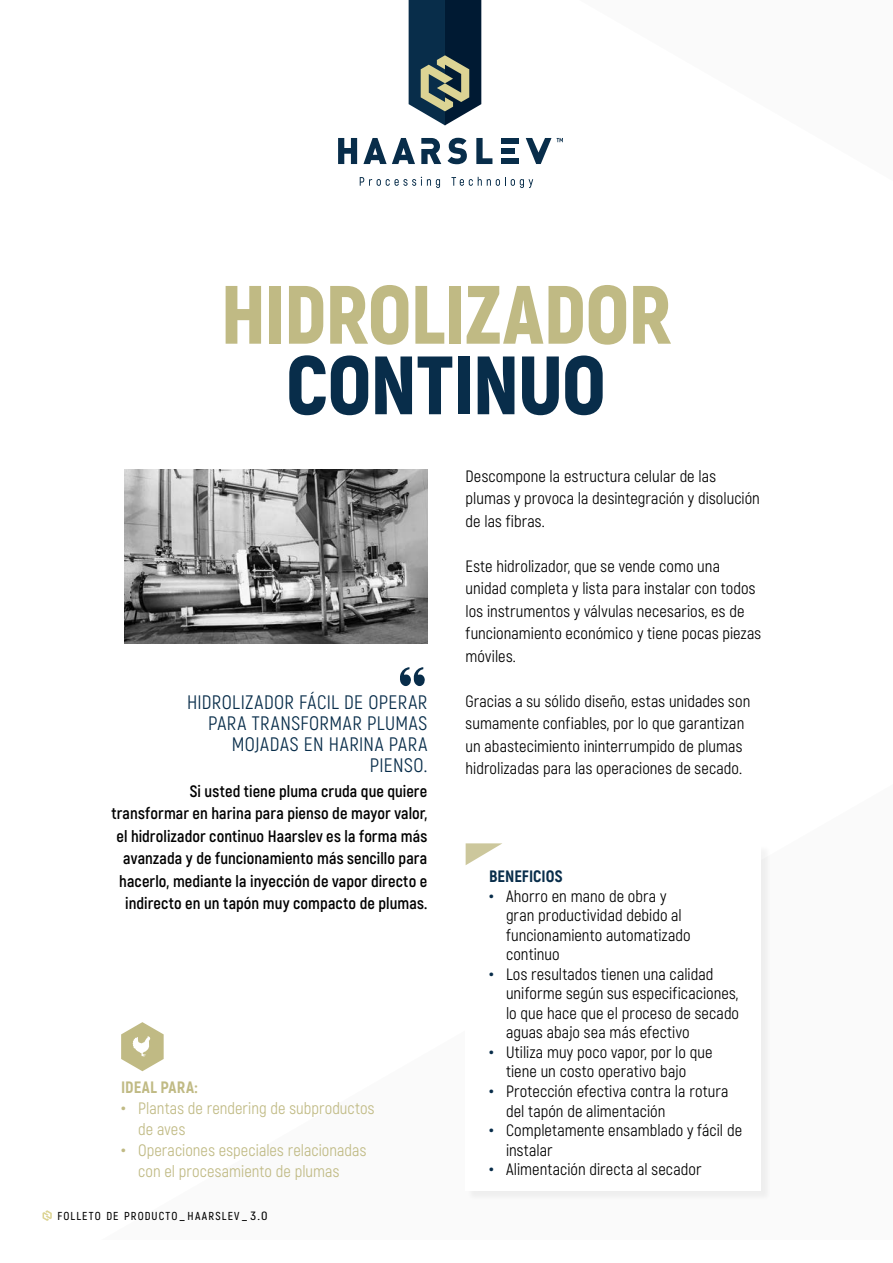
<style>
.page{position:relative;width:893px;height:1263px;background:#fff}
.page>*{position:absolute;margin:0;border:0;box-sizing:border-box;transform-origin:0 0}
.t1{font:900 82.5px "Akrobat";letter-spacing:-.015em;color:#c0ba84}
.t2{font:900 82.5px "Akrobat";letter-spacing:-.015em;color:#082d4a}
.t3{font:19.5px/21px "Akrobat";letter-spacing:.025em;color:#082d4a;text-align:right}
.t4{font:16.5px/22.5px "Akrobat";letter-spacing:.005em;color:#000}
.t5{font:700 16.5px/22.5px "Akrobat";letter-spacing:.005em;color:#000;text-align:right}
.t6{font:16.5px/21px "Akrobat";letter-spacing:.005em;color:#c0ba84}
.t7{font:800 16.5px "Akrobat";color:#082d4a}
.t8{font:800 16.5px "Akrobat";letter-spacing:.015em;color:#c0ba84}
.t9{font:600 11.55px "Akrobat";letter-spacing:.1em;color:#000}
.s1{font-weight:700;font-size:22.5px}
.s2{font-size:12px}
.s3{font-weight:700;font-size:22.5px;color:#082d4a}
</style>
<div class="page">
<svg style="left:43px;top:1210px;width:9px;height:11px"></svg>
<svg style="left:360px;top:177px;width:80px;height:11px"></svg>
<svg style="left:451px;top:177px;width:82px;height:11px"></svg>
<svg style="left:557px;top:138px;width:6px;height:4px"></svg>
<svg style="left:338px;top:138px;width:19px;height:26px"></svg>
<svg style="left:526px;top:138px;width:25px;height:26px"></svg>
<svg style="left:363px;top:138px;width:52px;height:26px"></svg>
<svg style="left:421px;top:138px;width:20px;height:26px"></svg>
<svg style="left:447px;top:138px;width:20px;height:26px"></svg>
<svg style="left:476px;top:138px;width:16px;height:26px"></svg>
<div style="left:501px;top:158px;width:17px;height:6px;background:#082d4a"></div>
<div style="left:501px;top:148px;width:13px;height:6px;background:#082d4a"></div>
<div style="left:501px;top:138px;width:17px;height:6px;background:#082d4a"></div>
<svg style="left:409px;top:0;width:72px;height:125px;background:#384f5b"></svg>
<svg style="left:400px;top:667px;width:25px;height:19px"></svg>
<div style="left:467px;top:845px;width:305px;height:356px;background:#f2f2f2"></div>
<div style="left:466px;top:843px;width:295px;height:347px;background:#fff"></div>
<svg style="left:466px;top:843px;width:36px;height:22px"></svg>
<img style="left:124px;top:470px;width:303px;height:173px">
<svg style="left:121px;top:1022px;width:43px;height:49px"></svg>
<h1 class="t1" style="left:220px;top:261px;width:452px">HIDROLIZADOR</h1>
<h1 class="t2" style="left:286px;top:332px;width:322px">CONTINUO</h1>
<p class="t3" style="left:187px;top:692px;width:242px">HIDROLIZADOR FÁCIL DE OPERAR<br>PARA TRANSFORMAR PLUMAS<br>MOJADAS EN HARINA PARA<br>PIENSO.</p>
<p class="t5" style="left:111px;top:779px;width:317px">Si usted tiene pluma cruda que quiere transformar en harina para pienso de mayor valor, el hidrolizador continuo Haarslev es la forma más avanzada y de funcionamiento más sencillo para hacerlo, mediante la inyección de vapor directo e indirecto en un tapón muy compacto de plumas.</p>
<p class="t8" style="left:121px;top:1076px;width:78px">IDEAL PARA:</p>
<p class="t6" style="left:138px;top:1097px;width:238px;text-indent:-17px"><span class="s1">•</span> Plantas de rendering de subproductos de aves</p>
<p class="t6" style="left:138px;top:1139px;width:230px;text-indent:-17px"><span class="s1">•</span> Operaciones especiales relacionadas con el procesamiento de plumas</p>
<p class="t9" style="left:57px;top:1209px;width:212px">FOLLETO DE PRODUCTO<span class="s2">_</span>HAARSLEV<span class="s2">_ 3.0</span></p>
<p class="t4" style="left:466px;top:465px;width:296px">Descompone la estructura celular de las plumas y provoca la desintegración y disolución de las fibras.</p>
<p class="t4" style="left:466px;top:555px;width:297px">Este hidrolizador, que se vende como una unidad completa y lista para instalar con todos los instrumentos y válvulas necesarios, es de funcionamiento económico y tiene pocas piezas móviles.</p>
<p class="t4" style="left:466px;top:690px;width:286px">Gracias a su sólido diseño, estas unidades son sumamente confiables, por lo que garantizan un abastecimiento ininterrumpido de plumas hidrolizadas para las operaciones de secado.</p>
<p class="t7" style="left:489px;top:866px;width:75px">BENEFICIOS</p>
<p class="t4" style="left:506px;top:886px;width:186px;line-height:19.5px;text-indent:-17px"><span class="s3">•</span> Ahorro en mano de obra y gran productividad debido al funcionamiento automatizado continuo</p>
<p class="t4" style="left:506px;top:964px;width:235px;line-height:19.5px;text-indent:-17px"><span class="s3">•</span> Los resultados tienen una calidad uniforme según sus especificaciones, lo que hace que el proceso de secado aguas abajo sea más efectivo</p>
<p class="t4" style="left:489px;top:1042px;width:225px;line-height:19.5px;text-align:center"><span class="s3">•</span> Utiliza muy poco vapor, por lo que tiene un costo operativo bajo</p>
<p class="t4" style="left:506px;top:1081px;width:224px;line-height:19.5px;text-indent:-17px"><span class="s3">•</span> Protección efectiva contra la rotura del tapón de alimentación</p>
<p class="t4" style="left:506px;top:1120px;width:238px;line-height:19.5px;text-indent:-17px"><span class="s3">•</span> Completamente ensamblado y fácil de instalar</p>
<p class="t4" style="left:489px;top:1158px;width:214px"><span class="s3">•</span> Alimentación directa al secador</p>
</div>
